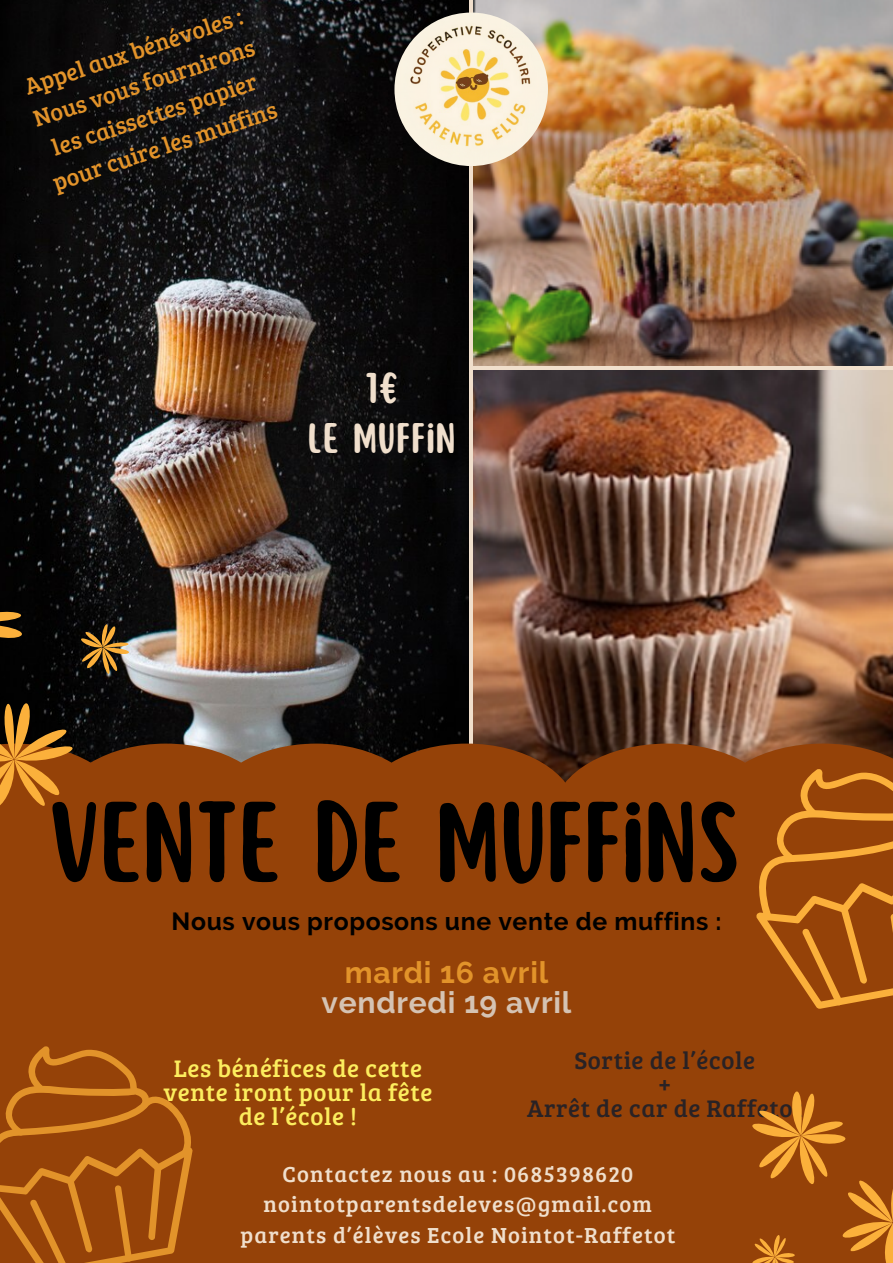
<style>
.page{position:relative;width:893px;height:1263px;background:#fff}
.page>*{position:absolute;margin:0;border:0;box-sizing:border-box;transform-origin:0 0}
.t1{font:100.5px "Scripter";color:#000}
.t2{font:37.5px/50.6px "Scripter";letter-spacing:.025em;color:#f0dfcc;text-align:center}
.t3{font:700 30px/29.8px "Raleway";letter-spacing:.025em;color:#d5c3b3;text-align:center}
.t4{font:24.75px/24.2px "Bree Serif";letter-spacing:.025em;color:#fced5e;text-align:center}
.t5{font:24.75px "Bree Serif";letter-spacing:.025em;color:#292225}
.t6{font:700 24.75px "Raleway";letter-spacing:.025em;color:#000}
.t7{font:23.85px/33.2px "Bree Serif";color:#e2932a;text-align:center}
.t8{font:22.5px "Bree Serif";letter-spacing:.05em;color:#f0dfcc}
.s1{color:#e2932a}
</style>
<div class="page">
<img style="left:0;top:0;width:468px;height:743px">
<img style="left:474px;top:0;width:419px;height:365px">
<img style="left:474px;top:371px;width:419px;height:372px">
<div style="left:0;top:743px;width:577px;height:520px;background:#954208"></div>
<div style="left:553px;top:743px;width:340px;height:520px;background:#954208"></div>
<svg style="left:0;top:1046px;width:193px;height:217px"></svg>
<svg style="left:737px;top:748px;width:156px;height:261px"></svg>
<img style="left:394px;top:13px;width:154px;height:153px;border-radius:50%">
<svg style="left:0;top:490px;width:161px;height:316px;background:#3c2916"></svg>
<svg style="left:752px;top:1091px;width:141px;height:172px"></svg>
<p class="t7" style="left:20px;top:70px;width:229px;rotate:-18deg">Appel aux bénévoles :</p>
<h2 class="t7" style="left:27px;top:102px;width:236px;rotate:-18deg">Nous vous fournirons les caissettes papier pour cuire les muffins</h2>
<p class="t2" style="left:308px;top:364px;width:149px">1€<br>LE MUFFIN</p>
<p class="t1" style="left:48px;top:792px;width:693px">VENTE DE MUFFINS</p>
<h3 class="t6" style="left:172px;top:907px;width:551px">Nous vous proposons une vente de muffins :</h3>
<p class="t3" style="left:321px;top:957px;width:251px"><span class="s1">mardi 16 avril </span>vendredi 19 avril</p>
<p class="t4" style="left:163px;top:1055px;width:270px">Les bénéfices de cette vente iront pour la fête de l’école !</p>
<p class="t5" style="left:574px;top:1042px;width:182px">Sortie de l’école</p>
<h1 class="t5" style="left:658px;top:1066px;width:15px">+</h1>
<h4 class="t5" style="left:527px;top:1090px;width:277px">Arrêt de car de Raffetot</h4>
<p class="t8" style="left:282px;top:1157px;width:352px">Contactez nous au : 0685398620</p>
<p class="t8" style="left:264px;top:1188px;width:390px">nointotparentsdeleves@gmail.com</p>
<p class="t8" style="left:240px;top:1218px;width:436px">parents d’élèves Ecole Nointot-Raffetot</p>
</div>
